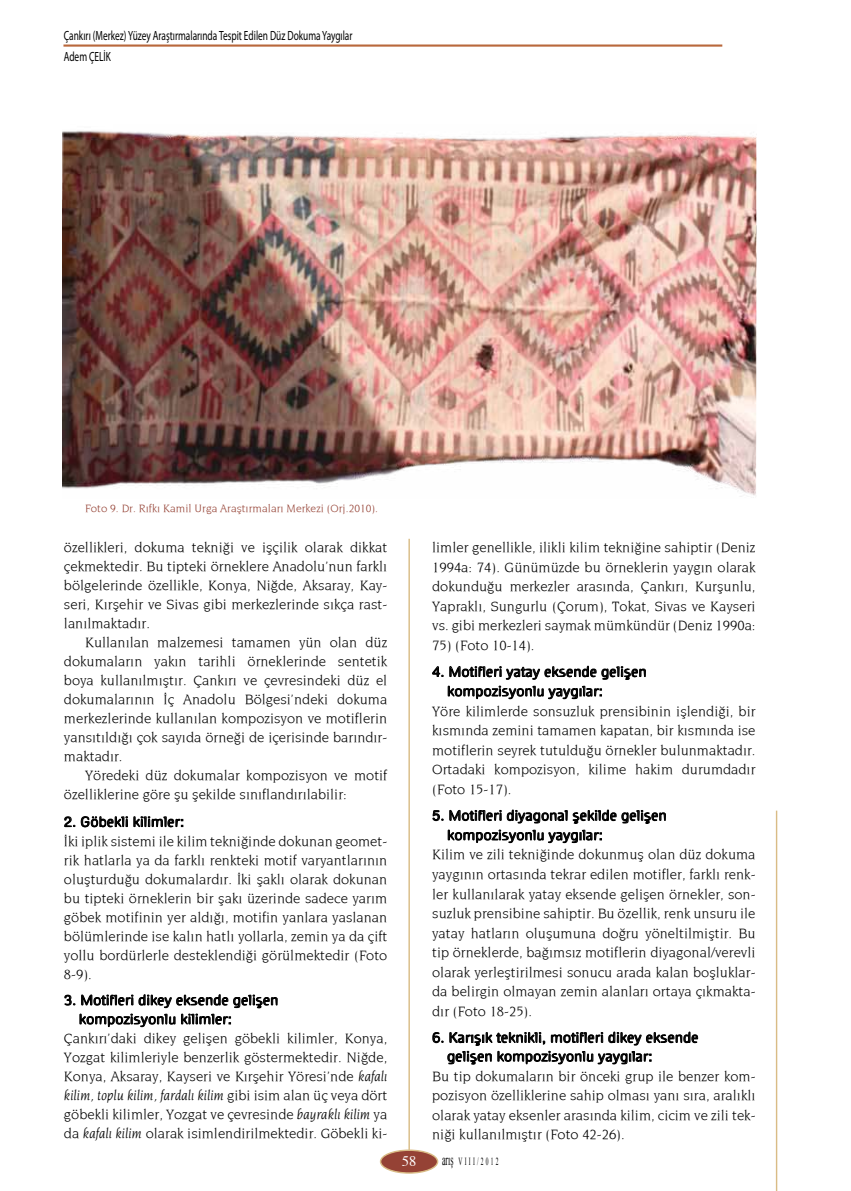
<style>
.page{position:relative;width:851px;height:1191px;background:#fff}
.page>*{position:absolute;margin:0;border:0;box-sizing:border-box;transform-origin:0 0}
.t1{font:14.55px/19px "Novarese";color:#000;text-align:justify}
.t2{font:14.55px "Times";color:#fff}
.t3{font:13.35px/20.9px "Myriad Pro";color:#000;scale:.7 1}
.t4{font:13.05px/19.5px "Hel Con Solaris";color:#000;scale:1.25 1}
.t5{font:11.4px "Novarese";color:#954235}
.t6{font:10.95px "Times New Roman";letter-spacing:.4em;color:#000;scale:.51 1}
.s1{font-style:italic}
.s2{font-size:15.6px}
</style>
<div class="page">
<hr style="left:63px;top:44px;width:659px;height:3px;background:#b9683c">
<hr style="left:775px;top:810px;width:2px;height:381px;background:#d9bc86">
<div style="left:380px;top:1150px;width:57px;height:23px;background:#954235;border-radius:50%"></div>
<div style="left:380px;top:1149px;width:58px;height:24px;border:1px solid #d9bc86;border-radius:50%"></div>
<hr style="left:408px;top:539px;width:2px;height:611px;background:#d9bc86">
<svg style="left:64px;top:816px;width:11px;height:11px"></svg>
<svg style="left:81px;top:816px;width:102px;height:11px"></svg>
<svg style="left:65px;top:994px;width:212px;height:33px"></svg>
<svg style="left:432px;top:666px;width:11px;height:11px"></svg>
<svg style="left:449px;top:666px;width:196px;height:13px"></svg>
<svg style="left:448px;top:686px;width:153px;height:13px"></svg>
<svg style="left:432px;top:810px;width:11px;height:11px"></svg>
<svg style="left:449px;top:810px;width:52px;height:11px"></svg>
<svg style="left:507px;top:810px;width:158px;height:13px"></svg>
<svg style="left:448px;top:829px;width:153px;height:14px"></svg>
<svg style="left:432px;top:1032px;width:11px;height:11px"></svg>
<svg style="left:449px;top:1032px;width:96px;height:13px"></svg>
<svg style="left:551px;top:1031px;width:146px;height:14px"></svg>
<svg style="left:447px;top:1051px;width:44px;height:13px"></svg>
<svg style="left:497px;top:1051px;width:154px;height:13px"></svg>
<img style="left:63px;top:130px;width:693px;height:367px">
<p class="t3" style="left:64px;top:25px;width:414px">Çankırı (Merkez) Yüzey Araştırmalarında Tespit Edilen Düz Dokuma Yaygılar<br>Adem ÇELİK</p>
<p class="t5" style="left:85px;top:501px;width:294px">Foto 9. Dr. Rıfkı Kamil Urga Araştırmaları Merkezi (Orj.2010).</p>
<p class="t1" style="left:64px;top:537px;width:325px">özellikleri, dokuma tekniği ve işçilik olarak dikkat çekmektedir. Bu tipteki örneklere Anadolu’nun farklı bölgelerinde özellikle, Konya, Niğde, Aksaray, Kay&shy;seri, Kırşehir ve Sivas gibi merkezlerinde sıkça rast&shy;lanılmaktadır.</p>
<p class="t1" style="left:64px;top:632px;width:325px;text-indent:21px">Kullanılan malzemesi tamamen yün olan düz dokumaların yakın tarihli örneklerinde sentetik boya kullanılmıştır. Çankırı ve çevresindeki düz el dokumalarının İç Anadolu Bölgesi’ndeki dokuma merkezlerinde kullanılan kompozisyon ve motiflerin yansıtıldığı çok sayıda örneği de içerisinde barındır&shy;maktadır.</p>
<p class="t1" style="left:64px;top:765px;width:325px;text-indent:21px">Yöredeki düz dokumalar kompozisyon ve motif özelliklerine göre şu şekilde sınıflandırılabilir:</p>
<p class="t4" style="left:64px;top:812px;width:98px">2. Göbekli kilimler:</p>
<p class="t1" style="left:64px;top:830px;width:325px">İki iplik sistemi ile kilim tekniğinde dokunan geomet&shy;rik hatlarla ya da farklı renkteki motif varyantlarının oluşturduğu dokumalardır. İki şaklı olarak dokunan bu tipteki örneklerin bir şakı üzerinde sadece yarım göbek motifinin yer aldığı, motifin yanlara yaslanan bölümlerinde ise kalın hatlı yollarla, zemin ya da çift yollu bordürlerle desteklendiği görülmektedir (Foto 8-9).</p>
<p class="t4" style="left:79px;top:990px;width:161px;line-height:19px;text-indent:-15px">3. Motifleri dikey eksende gelişen kompozisyonlu kilimler:</p>
<p class="t1" style="left:64px;top:1028px;width:325px">Çankırı’daki dikey gelişen göbekli kilimler, Konya, Yozgat kilimleriyle benzerlik göstermektedir. Niğde, Konya, Aksaray, Kayseri ve Kırşehir Yöresi’nde <span class="s1">kafalı kilim, toplu kilim, fardalı kilim</span> gibi isim alan üç veya dört göbekli kilimler, Yozgat ve çevresinde <span class="s1">bayraklı kilim</span> ya da <span class="s1">kafalı kilim</span> olarak isimlendirilmektedir. Göbekli ki-</p>
<p class="t1" style="left:432px;top:537px;width:325px;line-height:19.5px">limler genellikle, ilikli kilim tekniğine sahiptir (Deniz 1994a: 74). Günümüzde bu örneklerin yaygın olarak dokunduğu merkezler arasında, Çankırı, Kurşunlu, Yapraklı, Sungurlu (Çorum), Tokat, Sivas ve Kayseri vs. gibi merkezleri saymak mümkündür (Deniz 1990a:</p>
<p class="t1" style="left:432px;top:635px;width:104px">75) (Foto 10-14).</p>
<p class="t4" style="left:447px;top:662px;width:161px;text-indent:-15px">4. Motifleri yatay eksende gelişen kompozisyonlu yaygılar:</p>
<p class="t1" style="left:432px;top:700px;width:325px;line-height:19.5px">Yöre kilimlerde sonsuzluk prensibinin işlendiği, bir kısmında zemini tamamen kapatan, bir kısmında ise motiflerin seyrek tutulduğu örnekler bulunmaktadır.<br>Ortadaki kompozisyon, kilime hakim durumdadır (Foto 15-17).</p>
<p class="t4" style="left:447px;top:805px;width:177px;text-indent:-15px">5. Motifleri diyagonal şekilde gelişen kompozisyonlu yaygılar:</p>
<p class="t1" style="left:432px;top:844px;width:325px;line-height:19.5px">Kilim ve zili tekniğinde dokunmuş olan düz dokuma yaygının ortasında tekrar edilen motifler, farklı renk&shy;ler kullanılarak yatay eksende gelişen örnekler, son&shy;suzluk prensibine sahiptir. Bu özellik, renk unsuru ile yatay hatların oluşumuna doğru yöneltilmiştir. Bu tip örneklerde, bağımsız motiflerin diyagonal/verevli olarak yerleştirilmesi sonucu arada kalan boşluklar&shy;da belirgin olmayan zemin alanları ortaya çıkmakta&shy;dır (Foto 18-25).</p>
<p class="t4" style="left:447px;top:1028px;width:203px;line-height:18.8px;text-indent:-15px">6. Karışık teknikli, motifleri dikey eksende gelişen kompozisyonlu yaygılar:</p>
<p class="t1" style="left:432px;top:1065px;width:325px;line-height:19.5px">Bu tip dokumaların bir önceki grup ile benzer kom&shy;pozisyon özelliklerine sahip olması yanı sıra, aralıklı olarak yatay eksenler arasında kilim, cicim ve zili tek&shy;niği kullanılmıştır (Foto 42-26).</p>
<p class="t2" style="left:402px;top:1147px;width:16px">58</p>
<p class="t6" style="left:442px;top:1154px;width:112px"><span class="s2">arış</span> VIII/2012</p>
</div>
